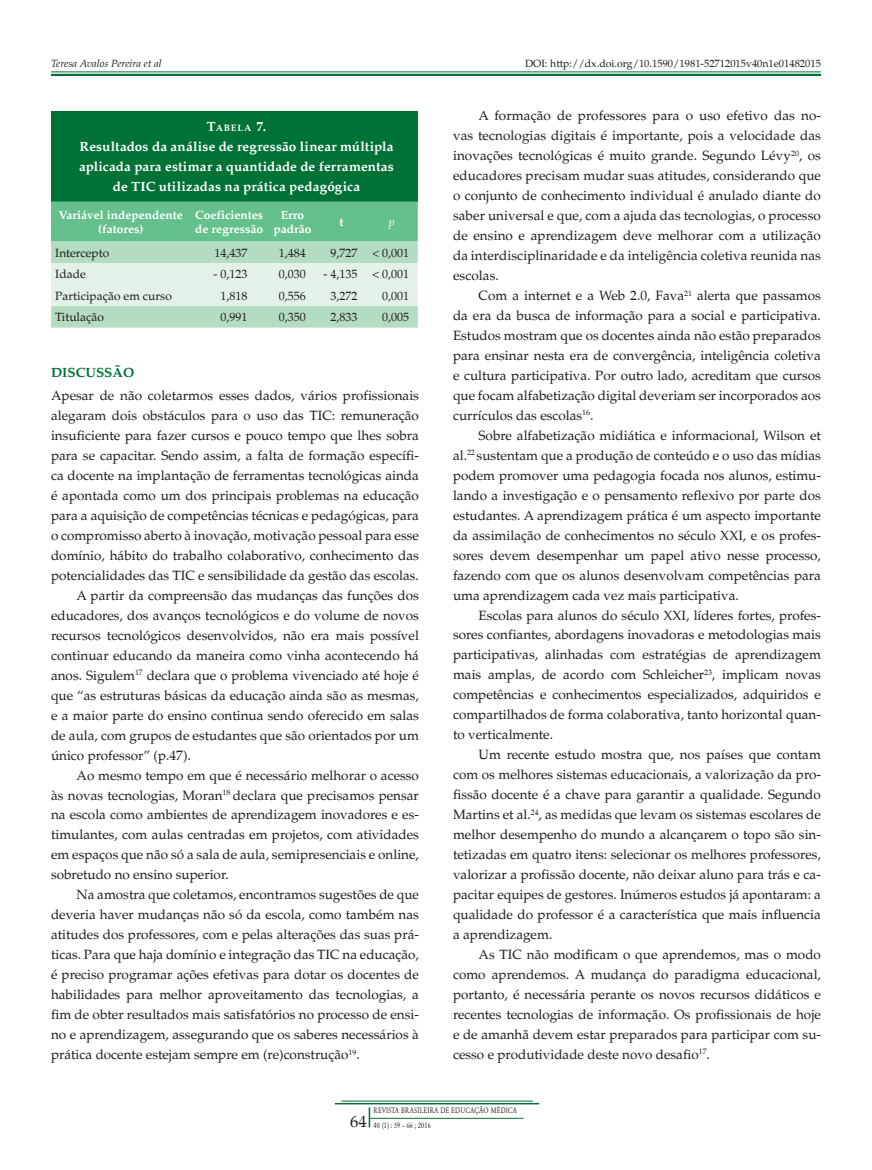
<style>
.page{position:relative;width:872px;height:1170px;background:#fff}
.page>*{position:absolute;margin:0;border:0;box-sizing:border-box;transform-origin:0 0}
.t1{font:13.5px/20px "Palton Roman";color:#231f20;text-align:justify}
.t2{font:700 13.5px/20px "Palton";letter-spacing:.01em;color:#fff;text-align:center}
.t3{font:700 13.5px "Palton";color:#007236}
.t4{font:12px "Palton Roman";color:#231f20}
.t5{font:700 12px/14.4px "Palton";color:#fff;text-align:center}
.t6{font:italic 12px "Palton";color:#fff}
.t7{font:10.5px "Palton Roman";color:#231f20}
.t8{font:italic 10.5px "Palton";color:#231f20}
.t9{font:700 9.45px "Palton";letter-spacing:.09em;color:#fff}
.t10{font:8.25px/15px "Garamond";letter-spacing:.03em;color:#231f20;scale:.8 1}
.s1{font-size:13.5px}
.s2{font-family:"Palton Roman";font-size:16.5px}
</style>
<div class="page">
<hr style="left:370px;top:1117px;width:153px;height:1px;background:#007236">
<svg style="left:369px;top:1107px;width:1px;height:20px"></svg>
<hr style="left:341px;top:1100px;width:192px;height:1px;background:#007236">
<hr style="left:335px;top:1102px;width:204px;height:2px;background:#007236">
<hr style="left:51px;top:71px;width:770px;height:1px;background:#007236">
<hr style="left:51px;top:74px;width:770px;height:2px;background:#007236">
<div style="left:51px;top:111px;width:367px;height:90px;background:#007236"></div>
<svg style="left:51px;top:201px;width:367px;height:126px;background:#aadabc"></svg>
<p class="t8" style="left:51px;top:58px;width:112px">Teresa Avalos Pereira et al</p>
<p class="t7" style="left:525px;top:57px;width:297px">DOI: http://dx.doi.org/10.1590/1981-52712015v40n1e01482015</p>
<p class="t9" style="left:207px;top:122px;width:61px"><span class="s1">T</span>ABELA <span class="s1">7.</span></p>
<p class="t2" style="left:79px;top:136px;width:316px">Resultados da análise de regressão linear múltipla aplicada para estimar a quantidade de ferramentas de TIC utilizadas na prática pedagógica</p>
<p class="t5" style="left:58px;top:207px;width:126px">Variável independente (fatores)</p>
<p class="t5" style="left:195px;top:207px;width:69px;text-align:left">Coeficientes de regressão</p>
<p class="t5" style="left:273px;top:207px;width:40px">Erro padrão</p>
<p class="t5" style="left:339px;top:215px;width:5px">t</p>
<p class="t6" style="left:389px;top:215px;width:7px">p</p>
<p class="t4" style="left:55px;top:245px;width:55px">Intercepto</p>
<p class="t4" style="left:214px;top:245px;width:34px">14,437</p>
<p class="t4" style="left:279px;top:245px;width:28px">1,484</p>
<p class="t4" style="left:330px;top:245px;width:80px">9,727 &lt; 0,001</p>
<p class="t4" style="left:55px;top:267px;width:32px">Idade</p>
<p class="t4" style="left:213px;top:267px;width:35px">- 0,123</p>
<p class="t4" style="left:279px;top:267px;width:28px">0,030</p>
<p class="t4" style="left:323px;top:267px;width:87px">- 4,135 &lt; 0,001</p>
<p class="t4" style="left:55px;top:288px;width:118px">Participação em curso</p>
<p class="t4" style="left:220px;top:288px;width:28px">1,818</p>
<p class="t4" style="left:279px;top:288px;width:28px">0,556</p>
<p class="t4" style="left:330px;top:288px;width:28px">3,272</p>
<p class="t4" style="left:382px;top:288px;width:28px">0,001</p>
<p class="t4" style="left:55px;top:310px;width:50px">Titulação</p>
<p class="t4" style="left:220px;top:310px;width:28px">0,991</p>
<p class="t4" style="left:279px;top:310px;width:28px">0,350</p>
<p class="t4" style="left:330px;top:310px;width:28px">2,833</p>
<p class="t4" style="left:382px;top:310px;width:28px">0,005</p>
<p class="t3" style="left:51px;top:365px;width:85px">DISCUSSÃO</p>
<p class="t1" style="left:51px;top:386px;width:369px">Apesar de não coletarmos esses dados, vários profissionais</p>
<p class="t1" style="left:51px;top:406px;width:369px">alegaram dois obstáculos para o uso das TIC: remuneração</p>
<p class="t1" style="left:51px;top:426px;width:369px">insuficiente para fazer cursos e pouco tempo que lhes sobra</p>
<p class="t1" style="left:51px;top:446px;width:369px">para se capacitar. Sendo assim, a falta de formação específi-</p>
<p class="t1" style="left:51px;top:466px;width:369px">ca docente na implantação de ferramentas tecnológicas ainda</p>
<p class="t1" style="left:51px;top:485px;width:369px">é apontada como um dos principais problemas na educação</p>
<p class="t1" style="left:51px;top:505px;width:369px">para a aquisição de competências técnicas e pedagógicas, para</p>
<p class="t1" style="left:51px;top:525px;width:369px">o compromisso aberto à inovação, motivação pessoal para esse</p>
<p class="t1" style="left:51px;top:545px;width:369px">domínio, hábito do trabalho colaborativo, conhecimento das</p>
<p class="t1" style="left:51px;top:565px;width:369px">potencialidades das TIC e sensibilidade da gestão das escolas.</p>
<p class="t1" style="left:77px;top:585px;width:344px">A partir da compreensão das mudanças das funções dos</p>
<p class="t1" style="left:51px;top:605px;width:369px">educadores, dos avanços tecnológicos e do volume de novos</p>
<p class="t1" style="left:51px;top:625px;width:369px">recursos tecnológicos desenvolvidos, não era mais possível</p>
<p class="t1" style="left:51px;top:645px;width:369px">continuar educando da maneira como vinha acontecendo há</p>
<p class="t1" style="left:51px;top:665px;width:369px">anos. Sigulem<sup>17</sup> declara que o problema vivenciado até hoje é</p>
<p class="t1" style="left:51px;top:685px;width:369px">que “as estruturas básicas da educação ainda são as mesmas,</p>
<p class="t1" style="left:51px;top:705px;width:369px">e a maior parte do ensino continua sendo oferecido em salas</p>
<p class="t1" style="left:51px;top:725px;width:369px">de aula, com grupos de estudantes que são orientados por um</p>
<p class="t1" style="left:51px;top:745px;width:141px">único professor” (p.47).</p>
<p class="t1" style="left:77px;top:765px;width:344px">Ao mesmo tempo em que é necessário melhorar o acesso</p>
<p class="t1" style="left:51px;top:785px;width:369px">às novas tecnologias, Moran<sup>18</sup> declara que precisamos pensar</p>
<p class="t1" style="left:51px;top:805px;width:369px">na escola como ambientes de aprendizagem inovadores e es-</p>
<p class="t1" style="left:51px;top:825px;width:369px">timulantes, com aulas centradas em projetos, com atividades</p>
<p class="t1" style="left:51px;top:845px;width:369px">em espaços que não só a sala de aula, semipresenciais e online,</p>
<p class="t1" style="left:51px;top:865px;width:179px">sobretudo no ensino superior.</p>
<p class="t1" style="left:77px;top:884px;width:344px">Na amostra que coletamos, encontramos sugestões de que</p>
<p class="t1" style="left:51px;top:904px;width:369px">deveria haver mudanças não só da escola, como também nas</p>
<p class="t1" style="left:51px;top:924px;width:369px">atitudes dos professores, com e pelas alterações das suas prá-</p>
<p class="t1" style="left:51px;top:944px;width:369px">ticas. Para que haja domínio e integração das TIC na educação,</p>
<p class="t1" style="left:51px;top:964px;width:369px">é preciso programar ações efetivas para dotar os docentes de</p>
<p class="t1" style="left:51px;top:984px;width:369px">habilidades para melhor aproveitamento das tecnologias, a</p>
<p class="t1" style="left:51px;top:1004px;width:369px">fim de obter resultados mais satisfatórios no processo de ensi-</p>
<p class="t1" style="left:51px;top:1024px;width:369px">no e aprendizagem, assegurando que os saberes necessários à</p>
<p class="t1" style="left:51px;top:1044px;width:310px">prática docente estejam sempre em (re)construção<sup>19</sup>.</p>
<p class="t1" style="left:453px;top:106px;width:369px;text-indent:26px">A formação de professores para o uso efetivo das no&shy;vas tecnologias digitais é importante, pois a velocidade das inovações tecnológicas é muito grande. Segundo Lévy<sup>20</sup>, os educadores precisam mudar suas atitudes, considerando que o conjunto de conhecimento individual é anulado diante do saber universal e que, com a ajuda das tecnologias, o processo de ensino e aprendizagem deve melhorar com a utilização da interdisciplinaridade e da inteligência coletiva reunida nas escolas.</p>
<p class="t1" style="left:453px;top:286px;width:369px;text-indent:26px">Com a internet e a Web 2.0, Fava<sup>21</sup> alerta que passamos da era da busca de informação para a social e participativa.<br>Estudos mostram que os docentes ainda não estão preparados para ensinar nesta era de convergência, inteligência coletiva e cultura participativa. Por outro lado, acreditam que cursos que focam alfabetização digital deveriam ser incorporados aos currículos das escolas<sup>16</sup>.</p>
<p class="t1" style="left:453px;top:425px;width:369px;text-indent:26px">Sobre alfabetização midiática e informacional, Wilson et al.<sup>22</sup> sustentam que a produção de conteúdo e o uso das mídias podem promover uma pedagogia focada nos alunos, estimu&shy;lando a investigação e o pensamento reflexivo por parte dos estudantes. A aprendizagem prática é um aspecto importante da assimilação de conhecimentos no século XXI, e os profes&shy;sores devem desempenhar um papel ativo nesse processo, fazendo com que os alunos desenvolvam competências para uma aprendizagem cada vez mais participativa.</p>
<p class="t1" style="left:453px;top:605px;width:369px;text-indent:26px">Escolas para alunos do século XXI, líderes fortes, profes&shy;sores confiantes, abordagens inovadoras e metodologias mais participativas, alinhadas com estratégias de aprendizagem mais amplas, de acordo com Schleicher<sup>23</sup>, implicam novas competências e conhecimentos especializados, adquiridos e compartilhados de forma colaborativa, tanto horizontal quan&shy;to verticalmente.</p>
<p class="t1" style="left:453px;top:744px;width:369px;text-indent:26px">Um recente estudo mostra que, nos países que contam com os melhores sistemas educacionais, a valorização da pro&shy;fissão docente é a chave para garantir a qualidade. Segundo Martins et al.<sup>24</sup>, as medidas que levam os sistemas escolares de melhor desempenho do mundo a alcançarem o topo são sin&shy;tetizadas em quatro itens: selecionar os melhores professores, valorizar a profissão docente, não deixar aluno para trás e ca&shy;pacitar equipes de gestores. Inúmeros estudos já apontaram: a qualidade do professor é a característica que mais influencia a aprendizagem.</p>
<p class="t1" style="left:453px;top:944px;width:369px;text-indent:26px">As TIC não modificam o que aprendemos, mas o modo como aprendemos. A mudança do paradigma educacional, portanto, é necessária perante os novos recursos didáticos e recentes tecnologias de informação. Os profissionais de hoje e de amanhã devem estar preparados para participar com su&shy;cesso e produtividade deste novo desafio<sup>17</sup>.</p>
<p class="t10" style="left:350px;top:1102px;width:210px;text-indent:24px">REVISTA BRASILEIRA DE EDUCAÇÃO MÉDICA<br><span class="s2">64</span> 40 (1) : 59 – 66 ; 2016</p>
</div>
